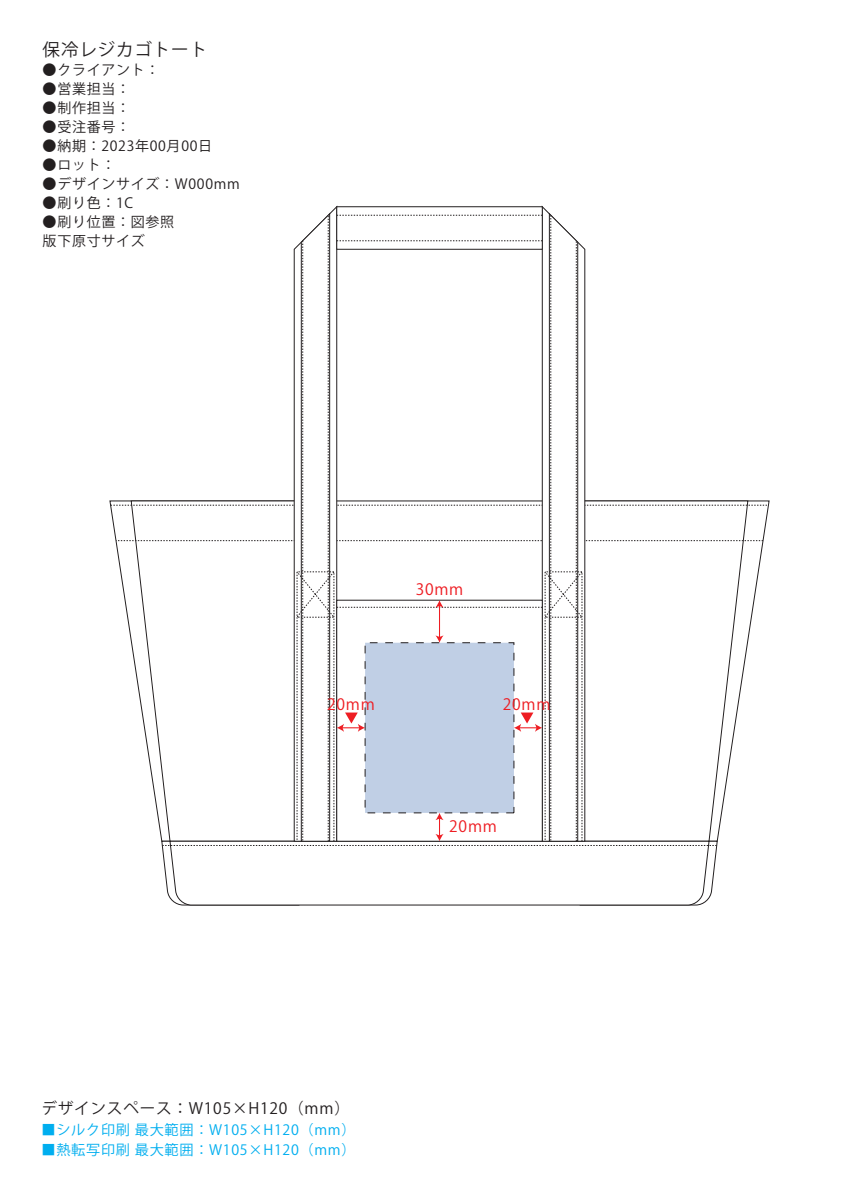
<style>
.page{position:relative;width:842px;height:1191px;background:#fff}
.page>*{position:absolute;margin:0;border:0;box-sizing:border-box;transform-origin:0 0}
.t1{font:17.5px "Koz Go Pro";letter-spacing:.05em;color:#231f20}
.t2{font:15.6px "Koz Go Pro";letter-spacing:.05em;color:#231f20}
.t3{font:15.6px "Koz Go Pro";letter-spacing:.05em;color:#ee1d23}
.t4{font:14.15px "Koz Go Pro";letter-spacing:.05em;color:#00aeef}
.t5{font:14px/19px "Koz Go Pro";letter-spacing:.05em;color:#231f20}
</style>
<div class="page">
<svg style="left:111px;top:206px;width:657px;height:699px"></svg>
<p class="t1" style="left:43px;top:38px;width:166px">保冷レジカゴトート</p>
<p class="t5" style="left:43px;top:61px;width:118px">●クライアント：</p>
<p class="t5" style="left:43px;top:80px;width:89px">●営業担当：</p>
<p class="t5" style="left:43px;top:99px;width:89px">●制作担当：</p>
<p class="t5" style="left:43px;top:118px;width:89px">●受注番号：</p>
<p class="t5" style="left:43px;top:137px;width:171px">●納期：2023年00月00日</p>
<p class="t5" style="left:43px;top:156px;width:74px">●ロット：</p>
<p class="t5" style="left:43px;top:175px;width:199px">●デザインサイズ：W000mm</p>
<p class="t5" style="left:43px;top:194px;width:92px">●刷り色：1C</p>
<p class="t5" style="left:43px;top:213px;width:133px">●刷り位置：図参照版下原寸サイズ</p>
<p class="t3" style="left:416px;top:578px;width:49px">30mm</p>
<p class="t3" style="left:327px;top:694px;width:49px">20mm</p>
<p class="t3" style="left:503px;top:694px;width:49px">20mm</p>
<p class="t3" style="left:449px;top:816px;width:49px">20mm</p>
<p class="t2" style="left:41px;top:1098px;width:310px">デザインスペース：W105×H120（mm）</p>
<p class="t4" style="left:41px;top:1120px;width:316px">■シルク印刷 最大範囲：W105×H120（mm）</p>
<p class="t4" style="left:41px;top:1140px;width:316px">■熱転写印刷 最大範囲：W105×H120（mm）</p>
</div>
